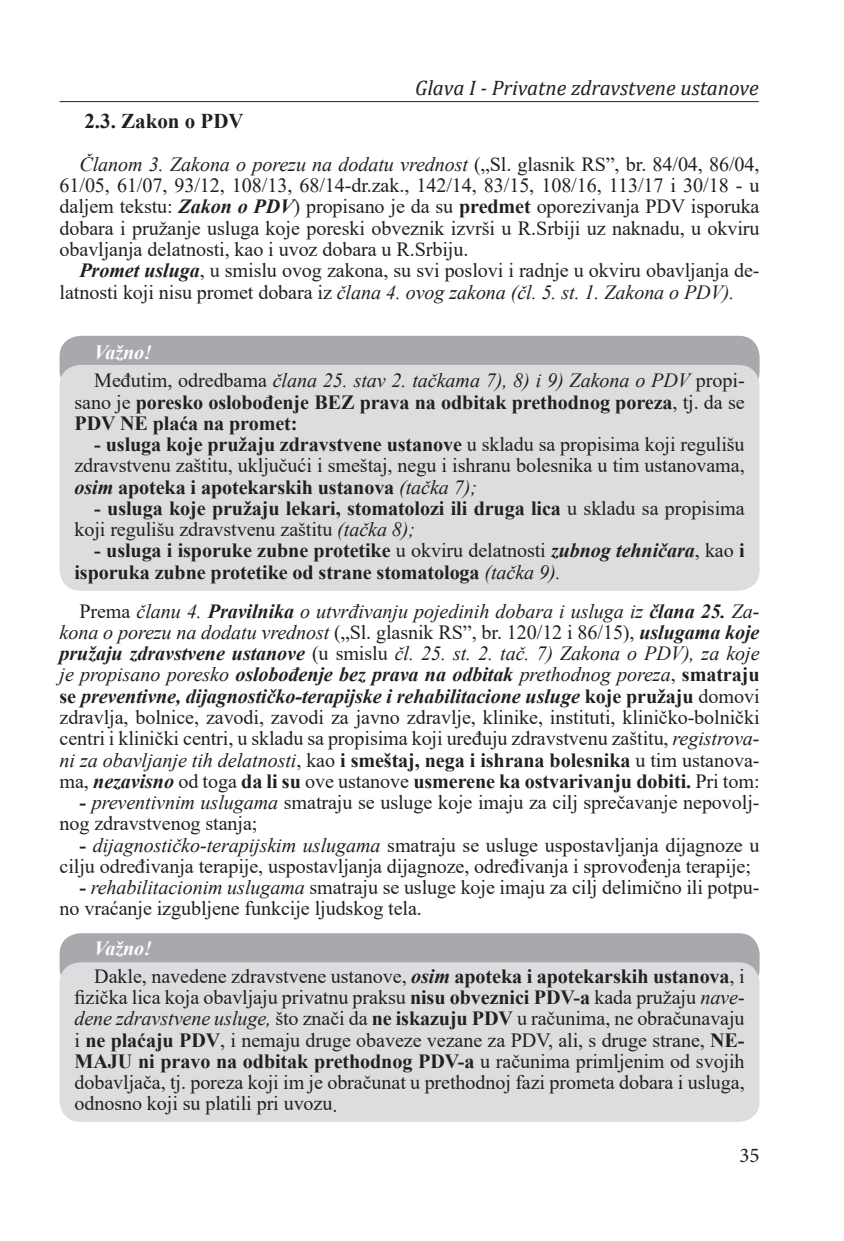
<style>
.page{position:relative;width:844px;height:1241px;background:#fff}
.page>*{position:absolute;margin:0;border:0;box-sizing:border-box;transform-origin:0 0}
.t1{font:italic 21px "Cambria";color:#231f20}
.t2{font:700 21px "Times New Roman";color:#231f20}
.t3{font:21px "Minion Pro";color:#231f20}
.t4{font:20.12px/21.2px "Times New Roman";letter-spacing:-.005em;color:#231f20}
.t5{font:700 20.12px/21.2px "Times New Roman";letter-spacing:-.005em;color:#231f20}
.t6{font:italic 20.12px/28.2px "Times New Roman";letter-spacing:-.005em;color:#231f20}
.s1{font-style:italic}
.s2{font-weight:700;font-style:italic}
.s3{font-weight:700}
.s4{font-weight:700;color:#fff}
.s5{font-style:normal}
.s6{font-weight:400}
.s7{font-weight:400;font-style:italic}
.s8{font-weight:700;font-style:italic;color:#fff}
</style>
<div class="page">
<hr style="left:60px;top:101px;width:698px;height:1px;background:#231f20">
<div style="left:60px;top:336px;width:699px;height:56px;background:#a8a9ad;border-radius:21px"></div>
<div style="left:60px;top:365px;width:699px;height:225px;background:#dcdddf;border-radius:21px"></div>
<div style="left:60px;top:933px;width:699px;height:56px;background:#a8a9ad;border-radius:21px"></div>
<div style="left:60px;top:962px;width:699px;height:159px;background:#dcdddf;border-radius:21px"></div>
<p class="t1" style="left:415px;top:73px;width:345px">Glava I - Privatne zdravstvene ustanove</p>
<p class="t2" style="left:84px;top:106px;width:161px">2.3. Zakon o PDV</p>
<p class="t4" style="left:60px;top:153px;width:701px;text-align:justify;text-indent:20px"><span class="s1">Čla-nom 3. Za-ko-na o po-re-zu na do-da-tu vred-nost</span> („Sl. glasnik RS”, br. 84/04, 86/04, 61/05, 61/07, 93/12, 108/13, 68/14-dr.zak., 142/14, 83/15, 108/16, 113/17 i 30/18 - u daljem tekstu: <span class="s2">Zakon o PDV</span>) propisano je da su <span class="s3">predmet</span> oporezivanja PDV isporuka dobara i pružanje usluga koje poreski obveznik izvrši u R.Srbiji uz naknadu, u okviru obavljanja delatnosti, kao i uvoz dobara u R.Srbiju.</p>
<p class="t4" style="left:60px;top:259px;width:699px;text-indent:20px"><span class="s2">Promet usluga</span>, u smislu ovog zakona, su svi poslovi i radnje u okviru obavljanja de&shy;latnosti koji nisu promet dobara iz <span class="s1">čla-na 4. ovog za-ko-na (čl. 5. st. 1. Za-ko-na o PDV).</span></p>
<p class="t6" style="left:94px;top:337px;width:650px"><span class="s4">Važno!<br></span><span class="s5">Međutim, odredbama</span> čla-na 25. stav 2. tač-ka-ma 7), 8) i 9) Za-ko-na o PDV <span class="s5">propi-</span></p>
<p class="t5" style="left:74px;top:390px;width:671px"><span class="s6">sano je</span> poresko oslobođenje BEZ prava na odbitak prethodnog poreza<span class="s6">, tj. da se<br></span>PDV NE plaća na promet:</p>
<p class="t4" style="left:74px;top:433px;width:671px;text-align:justify;text-indent:20px"><span class="s3">- usluga koje pružaju zdravstvene ustanove</span> u skladu sa propisima koji regulišu zdravstvenu zaštitu, uključući i smeštaj, negu i ishranu bolesnika u tim ustanovama, <span class="s2">osim</span> <span class="s3">apoteka i apotekarskih ustanova</span> <span class="s1">(tač-ka 7);</span></p>
<p class="t5" style="left:74px;top:497px;width:671px;text-indent:20px">- usluga koje pružaju lekari, stomatolozi ili druga lica <span class="s6">u skladu sa propisima koji regulišu zdravstvenu zaštitu</span> <span class="s7">(tač-ka 8);</span></p>
<p class="t5" style="left:74px;top:539px;width:671px;text-indent:20px">- usluga i isporuke zubne protetike <span class="s6">u okviru delatnosti</span> <span class="s1">zubnog tehničara</span><span class="s6">, kao</span> i isporuka zubne protetike od strane stomatologa <span class="s7">(tač-ka 9).</span></p>
<p class="t4" style="left:60px;top:599px;width:701px;text-align:justify;text-indent:20px">Prema <span class="s1">čla-nu 4.</span> <span class="s2">Pravilnika</span> <span class="s1">o utvr-đi-va-nju po-je-di-nih do-ba-ra i uslu-ga iz</span> <span class="s2">člana 25.</span> <span class="s1">Za&shy;kona o porezu na dodatu vrednost</span> („Sl. glasnik RS”, br. 120/12 i 86/15), <span class="s2">uslugama koje pružaju zdravstvene ustanove</span> (u smislu <span class="s1">čl. 25. st. 2. tač. 7) Za-ko-na o PDV), za ko-je je propisano poresko</span> <span class="s2">oslobođenje bez prava na odbitak</span> <span class="s1">prethodnog poreza</span>, <span class="s3">smatraju se</span> <span class="s2">preventivne, dijagnostičko-terapijske i rehabilitacione usluge</span> <span class="s3">koje pružaju</span> domovi zdravlja, bolnice, zavodi, zavodi za javno zdravlje, klinike, instituti, kliničko-bolnički centri i klinički centri, u skladu sa propisima koji uređuju zdravstvenu zaštitu, <span class="s1">registrova&shy;ni za obavljanje tih delatnosti</span>, kao <span class="s3">i smeštaj, nega i ishrana bolesnika</span> u tim ustanova&shy;ma, <span class="s2">nezavisno</span> od toga <span class="s3">da li su</span> ove ustanove <span class="s3">usmerene ka ostvarivanju dobiti.</span> Pri tom:</p>
<p class="t4" style="left:60px;top:791px;width:699px;text-indent:20px"><span class="s3">-</span> <span class="s1">preventivnim uslugama</span> smatraju se usluge koje imaju za cilj sprečavanje nepovolj&shy;nog zdravstvenog stanja;</p>
<p class="t4" style="left:60px;top:833px;width:701px;text-indent:20px"><span class="s3">-</span> <span class="s1">di-jag-no-stič-ko-te-ra-pij-skim uslu-ga-ma</span> smatraju se usluge uspostavljanja dijagnoze u cilju određivanja terapije, uspostavljanja dijagnoze, određivanja i sprovođenja terapije;</p>
<p class="t4" style="left:60px;top:876px;width:699px;text-indent:20px"><span class="s3">-</span> <span class="s1">rehabilitacionim uslugama</span> smatraju se usluge koje imaju za cilj delimično ili potpu&shy;no vraćanje izgubljene funkcije ljudskog tela.</p>
<p class="t4" style="left:94px;top:932px;width:651px;line-height:28.2px"><span class="s8">Važno!<br></span>Dakle, navedene zdravstvene ustanove, <span class="s2">osim</span> <span class="s3">apoteka i apotekarskih ustanova</span>, i</p>
<p class="t4" style="left:74px;top:986px;width:671px;text-align:justify">fizička lica koja obavljaju privatnu praksu <span class="s3">nisu obveznici PDV-a</span> kada pružaju <span class="s1">nave&shy;dene zdravstvene usluge,</span> što znači da <span class="s3">ne iskazuju PDV</span> u računima, ne obračunavaju i <span class="s3">ne plaćaju PDV</span>, i nemaju druge obaveze vezane za PDV, ali, s druge strane, <span class="s3">NE-MAJU ni pravo na odbitak prethodnog PDV-a</span> u računima primljenim od svojih dobavljača, tj. poreza koji im je obračunat u prethodnoj fazi prometa dobara i usluga, odnosno koji su platili pri uvozu.</p>
<p class="t3" style="left:739px;top:1141px;width:22px">35</p>
</div>
